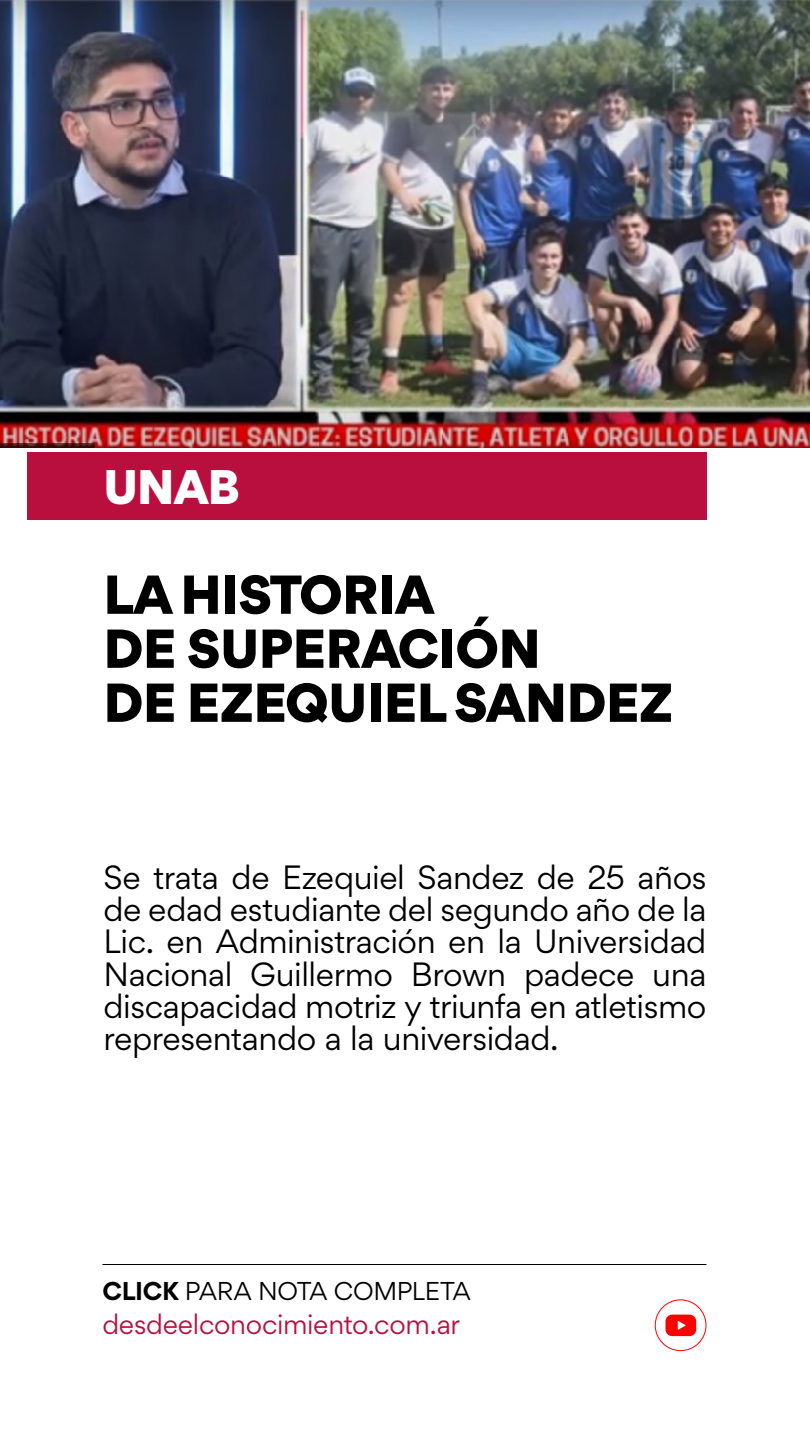
<style>
.page{position:relative;width:810px;height:1440px;background:#fff}
.page>*{position:absolute;margin:0;border:0;box-sizing:border-box;transform-origin:0 0}
.t1{font:900 52.5px/54px "Gordita";letter-spacing:-.01em;color:#000}
.t2{font:900 46.5px "Gordita";color:#fff}
.t3{font:32.25px/32.2px "Gordita";letter-spacing:-.015em;color:#000;text-align:justify}
.t4{font:27px "Gordita";letter-spacing:-.01em;color:#b90f3e}
.t5{font:24.75px "Gordita";letter-spacing:-.015em;color:#000}
.s1{font-weight:700}
</style>
<div class="page">
<div style="left:655px;top:1299px;width:52px;height:52px;border:1px solid #f00;border-radius:50%"></div>
<svg style="left:665px;top:1315px;width:31px;height:21px"></svg>
<img style="left:0;top:0;width:810px;height:448px">
<div style="left:27px;top:452px;width:679px;height:68px;background:#b90f3e"></div>
<hr style="left:102px;top:1264px;width:604px;height:1px;background:#000">
<h2 class="t2" style="left:104px;top:451px;width:138px">UNAB</h2>
<h1 class="t1" style="left:104px;top:567px;width:571px">LA HISTORIA<br>DE SUPERACIÓN<br>DE EZEQUIEL SANDEZ</h1>
<p class="t3" style="left:104px;top:861px;width:605px">Se trata de Ezequiel Sandez de 25 años de edad estudiante del segundo año de la Lic. en Administración en la Universidad Nacional Guillermo Brown padece una discapacidad motriz y triunfa en atletismo representando a la universidad.</p>
<p class="t5" style="left:102px;top:1275px;width:370px"><span class="s1">CLICK</span> PARA NOTA COMPLETA</p>
<p class="t4" style="left:102px;top:1306px;width:359px">desdeelconocimiento.com.ar</p>
</div>
